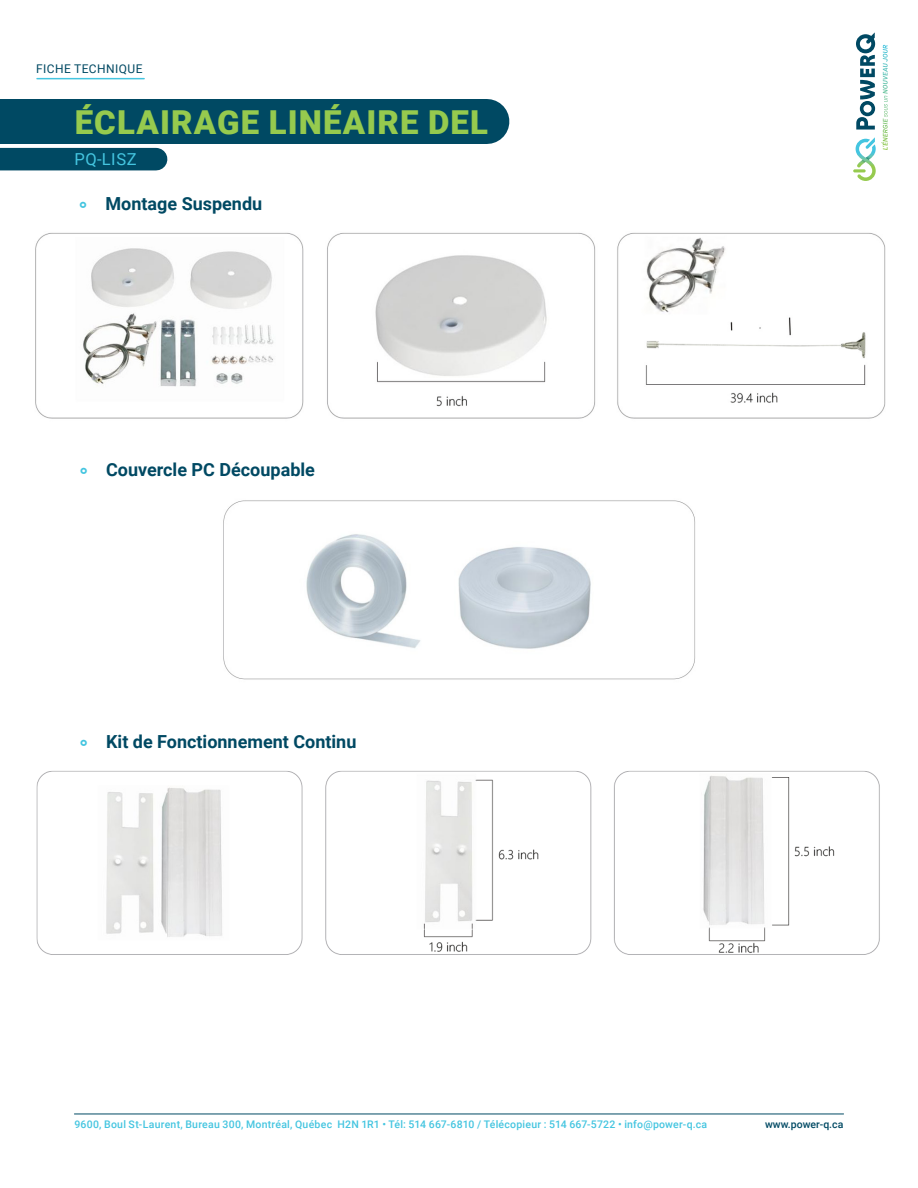
<style>
.page{position:relative;width:918px;height:1188px;background:#fff}
.page>*{position:absolute;margin:0;border:0;box-sizing:border-box;transform-origin:0 0}
.t1{font:900 33px "Roboto";letter-spacing:.035em;color:#96ca4e}
.t2{font:700 18px "Roboto";color:#004963}
.t3{font:16.5px "Roboto";letter-spacing:.035em;color:#44c5e0}
.t4{font:12px "Roboto";letter-spacing:.035em;color:#004963}
.t5{font:500 10.5px "Roboto";letter-spacing:.02em;color:#44c5e0}
.t6{font:500 10.5px "Roboto";color:#004963}
.s1{font-size:24px;color:#44c5e0}
</style>
<div class="page">
<hr style="left:74px;top:1114px;width:770px;height:1px;background:#004963">
<svg style="left:856px;top:32px;width:19px;height:98px"></svg>
<svg style="left:853px;top:137px;width:23px;height:44px"></svg>
<svg style="left:883px;top:45px;width:5px;height:44px"></svg>
<hr style="left:37px;top:78px;width:107px;height:1px;background:#44c5e0">
<img style="left:35px;top:232px;width:851px;height:187px">
<img style="left:223px;top:500px;width:473px;height:180px">
<img style="left:36px;top:770px;width:844px;height:185px">
<div style="left:0;top:99px;width:487px;height:45px;background:#004963"></div>
<div style="left:0;top:148px;width:156px;height:22px;background:#004963"></div>
<p class="t4" style="left:36px;top:61px;width:108px">FICHE TECHNIQUE</p>
<h1 class="t1" style="left:75px;top:99px;width:415px">ÉCLAIRAGE LINÉAIRE DEL</h1>
<h3 class="t3" style="left:74px;top:148px;width:64px">PQ-LISZ</h3>
<h2 class="t2" style="left:78px;top:191px;width:185px"><span class="s1">°</span> Montage Suspendu</h2>
<h2 class="t2" style="left:79px;top:457px;width:237px"><span class="s1">°</span> Couvercle PC Découpable</h2>
<h2 class="t2" style="left:79px;top:729px;width:279px"><span class="s1">°</span> Kit de Fonctionnement Continu</h2>
<p class="t5" style="left:74px;top:1117px;width:634px">9600, Boul St-Laurent, Bureau 300, Montréal, Québec H2N 1R1 • Tél: 514 667-6810 / Télécopieur : 514 667-5722 • info@power-q.ca</p>
<p class="t6" style="left:765px;top:1117px;width:80px">www.power-q.ca</p>
</div>
